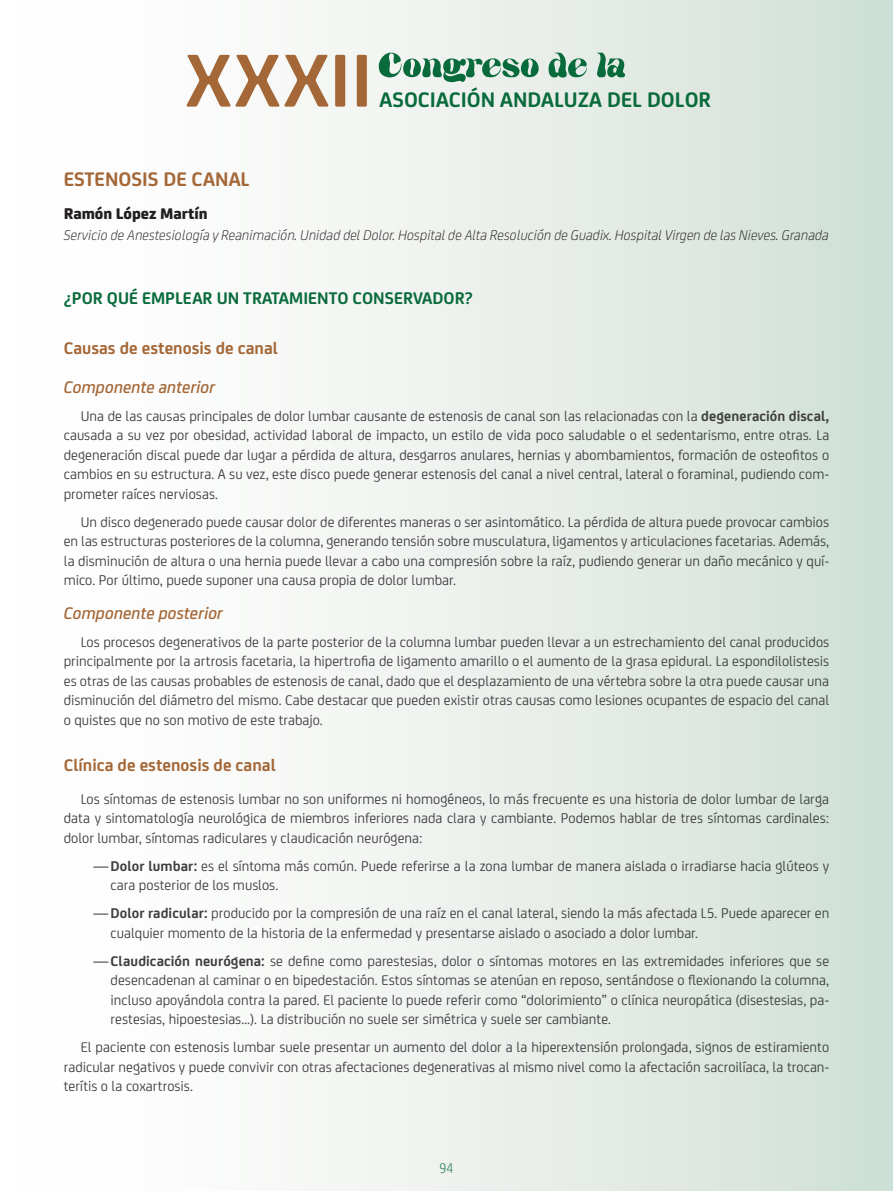
<style>
.page{position:relative;width:893px;height:1191px;background:#fff}
.page>*{position:absolute;margin:0;border:0;box-sizing:border-box;transform-origin:0 0}
.t1{font:700 80.1px "FS Joey";letter-spacing:.02em;color:#a46737}
.t2{font:700 22.5px "FS Joey";color:#096b3c}
.t3{font:700 21px "FS Joey";color:#a46737}
.t4{font:700 18px "FS Joey";color:#a46737}
.t5{font:700 18px "FS Joey";color:#096b3c}
.t6{font:italic 500 18px "FS Joey";color:#a46737}
.t7{font:800 16.5px "FS Joey";color:#231f20}
.t8{font:15px/19.5px "FS Joey";letter-spacing:.005em;color:#3e3e3f;text-align:justify}
.t9{font:italic 300 15px "FS Joey";color:#231f20}
.t10{font:300 15px "FS Joey";color:#096b3c;scale:.9 1}
.s1{font-weight:700}
</style>
<div class="page">
<div style="left:0;top:0;width:893px;height:1191px;background:linear-gradient(to right,#fff,#d3e0d7)"></div>
<svg style="left:379px;top:53px;width:246px;height:29px"></svg>
<h1 class="t1" style="left:186px;top:20px;width:189px">XXXII</h1>
<h2 class="t2" style="left:379px;top:82px;width:333px">ASOCIACIÓN ANDALUZA DEL DOLOR</h2>
<h3 class="t3" style="left:64px;top:163px;width:188px">ESTENOSIS DE CANAL</h3>
<p class="t7" style="left:64px;top:201px;width:145px">Ramón López Martín</p>
<p class="t9" style="left:64px;top:225px;width:767px">Servicio de Anestesiología y Reanimación. Unidad del Dolor. Hospital de Alta Resolución de Guadix. Hospital Virgen de las Nieves. Granada</p>
<p class="t5" style="left:64px;top:284px;width:410px">¿POR QUÉ EMPLEAR UN TRATAMIENTO CONSERVADOR?</p>
<p class="t4" style="left:64px;top:335px;width:216px">Causas de estenosis de canal</p>
<p class="t6" style="left:64px;top:373px;width:153px">Componente anterior</p>
<p class="t8" style="left:64px;top:405px;width:767px;text-indent:17px">Una de las causas principales de dolor lumbar causante de estenosis de canal son las relacionadas con la <span class="s1">degeneración discal, </span>causada a su vez por obesidad, actividad laboral de impacto, un estilo de vida poco saludable o el sedentarismo, entre otras. La degeneración discal puede dar lugar a pérdida de altura, desgarros anulares, hernias y abombamientos, formación de osteofitos o cambios en su estructura. A su vez, este disco puede generar estenosis del canal a nivel central, lateral o foraminal, pudiendo com&shy;prometer raíces nerviosas.</p>
<p class="t8" style="left:64px;top:511px;width:767px;text-indent:17px">Un disco degenerado puede causar dolor de diferentes maneras o ser asintomático. La pérdida de altura puede provocar cambios en las estructuras posteriores de la columna, generando tensión sobre musculatura, ligamentos y articulaciones facetarias. Además, la disminución de altura o una hernia puede llevar a cabo una compresión sobre la raíz, pudiendo generar un daño mecánico y quí&shy;mico. Por último, puede suponer una causa propia de dolor lumbar.</p>
<p class="t6" style="left:64px;top:599px;width:161px">Componente posterior</p>
<p class="t8" style="left:64px;top:631px;width:767px;text-indent:17px">Los procesos degenerativos de la parte posterior de la columna lumbar pueden llevar a un estrechamiento del canal producidos principalmente por la artrosis facetaria, la hipertrofia de ligamento amarillo o el aumento de la grasa epidural. La espondilolistesis es otras de las causas probables de estenosis de canal, dado que el desplazamiento de una vértebra sobre la otra puede causar una disminución del diámetro del mismo. Cabe destacar que pueden existir otras causas como lesiones ocupantes de espacio del canal o quistes que no son motivo de este trabajo.</p>
<p class="t4" style="left:64px;top:752px;width:214px">Clínica de estenosis de canal</p>
<p class="t8" style="left:64px;top:788px;width:767px;text-indent:17px">Los síntomas de estenosis lumbar no son uniformes ni homogéneos, lo más frecuente es una historia de dolor lumbar de larga data y sintomatología neurológica de miembros inferiores nada clara y cambiante. Podemos hablar de tres síntomas cardinales: dolor lumbar, síntomas radiculares y claudicación neurógena:</p>
<p class="t8" style="left:111px;top:855px;width:720px;text-indent:-17px">—<span class="s1">Dolor lumbar:</span> es el síntoma más común. Puede referirse a la zona lumbar de manera aislada o irradiarse hacia glúteos y cara posterior de los muslos.</p>
<p class="t8" style="left:111px;top:902px;width:720px;text-indent:-17px">—<span class="s1">Dolor radicular:</span> producido por la compresión de una raíz en el canal lateral, siendo la más afectada L5. Puede aparecer en cualquier momento de la historia de la enfermedad y presentarse aislado o asociado a dolor lumbar.</p>
<p class="t8" style="left:111px;top:950px;width:720px;text-indent:-17px">—<span class="s1">Claudicación neurógena:</span> se define como parestesias, dolor o síntomas motores en las extremidades inferiores que se desencadenan al caminar o en bipedestación. Estos síntomas se atenúan en reposo, sentándose o flexionando la columna, incluso apoyándola contra la pared. El paciente lo puede referir como “dolorimiento” o clínica neuropática (disestesias, pa&shy;restesias, hipoestesias…). La distribución no suele ser simétrica y suele ser cambiante.</p>
<p class="t8" style="left:64px;top:1036px;width:767px;text-indent:17px">El paciente con estenosis lumbar suele presentar un aumento del dolor a la hiperextensión prolongada, signos de estiramiento radicular negativos y puede convivir con otras afectaciones degenerativas al mismo nivel como la afectación sacroilíaca, la trocan&shy;terítis o la coxartrosis.</p>
<p class="t10" style="left:440px;top:1157px;width:17px">94</p>
</div>
